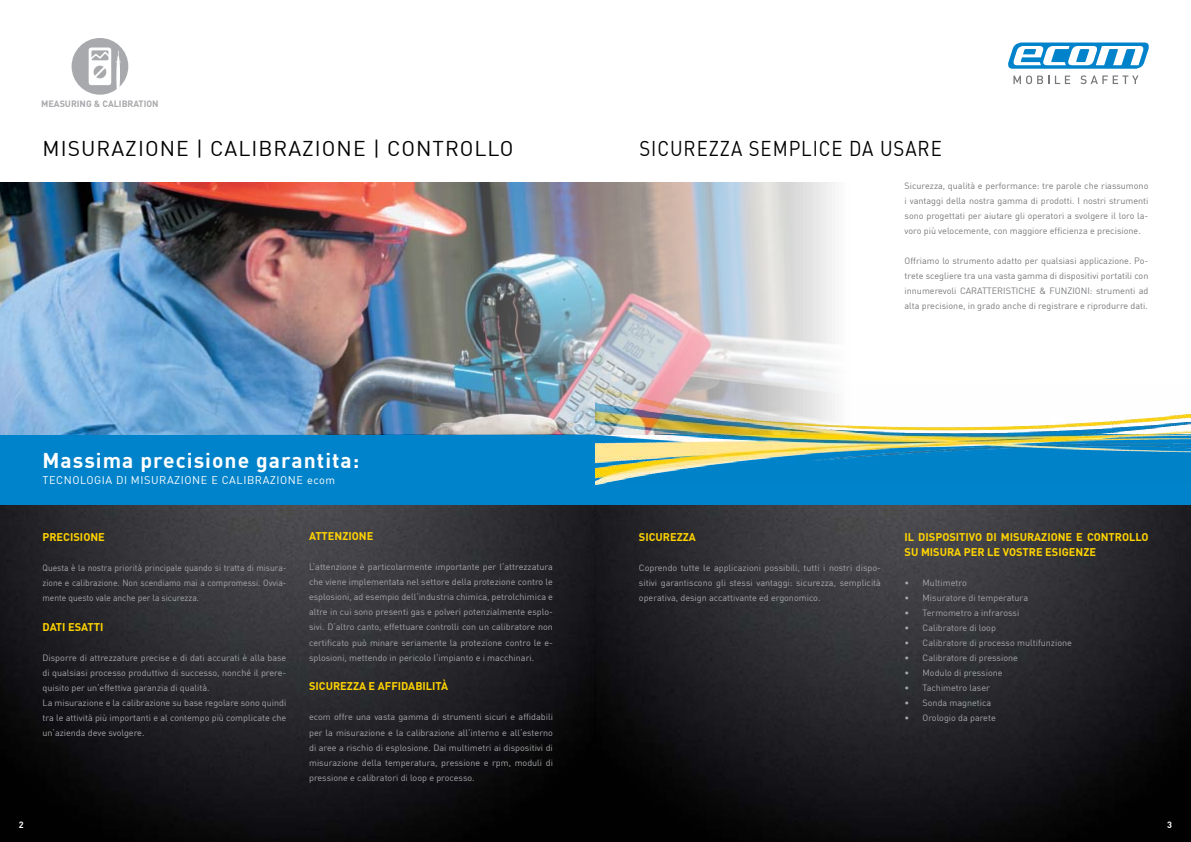
<style>
.page{position:relative;width:1191px;height:842px;background:#fff}
.page>*{position:absolute;margin:0;border:0;box-sizing:border-box;transform-origin:0 0}
.t1{font:21px "Ecom DIN Offc";letter-spacing:.05em;color:#000}
.t2{font:700 21px "DIN Offc";letter-spacing:.05em;color:#fff}
.t3{font:21px "Ecom DIN Offc";letter-spacing:.05em;color:#000;scale:.88 1}
.t4{font:700 11px/15px "DIN Offc";color:#ffd400}
.t5{font:11px "Ecom DIN Offc";letter-spacing:.05em;color:#fff}
.t6{font:9px/15px "Ecom DIN Offc";color:#a7a9ac;text-align:justify}
.t7{font:9px/15px "Ecom DIN Offc";color:#77787b;text-align:justify}
.t8{font:9px/15px "Ecom DIN Offc";color:#a7a9ac;text-align:justify;scale:.94 1}
.t9{font:700 9px "DIN Offc";color:#a7a9ac}
.t10{font:700 9px "DIN Offc";color:#fff}
</style>
<div class="page">
<img style="left:595px;top:504px;width:596px;height:338px">
<svg style="left:0;top:504px;width:595px;height:338px;background:#212125"></svg>
<svg style="left:1013px;top:76px;width:57px;height:8px"></svg>
<svg style="left:1080px;top:75px;width:58px;height:9px"></svg>
<svg style="left:1008px;top:43px;width:140px;height:26px"></svg>
<div style="left:0;top:434px;width:1191px;height:70px;background:#0083ca"></div>
<img style="left:595px;top:413px;width:596px;height:71px">
<img style="left:0;top:182px;width:899px;height:252px">
<div style="left:72px;top:38px;width:56px;height:57px;background:#a7a9ac;border-radius:50%"></div>
<div style="left:88px;top:47px;width:24px;height:39px;background:#fff;border-radius:3px"></div>
<div style="left:88px;top:47px;width:24px;height:39px;border:1px solid #a7a9ac;border-radius:3px"></div>
<svg style="left:88px;top:50px;width:33px;height:42px"></svg>
<p class="t9" style="left:41px;top:98px;width:14px">Measuring</p>
<p class="t9" style="left:94px;top:98px;width:21px">&amp; Calibration</p>
<h1 class="t1" style="left:43px;top:135px;width:472px">MISURAZIONE | CALIBRAZIONE | CONTROLLO</h1>
<h1 class="t3" style="left:639px;top:135px;width:345px">SICUREZZA SEMPLICE DA USARE</h1>
<h1 class="t2" style="left:43px;top:447px;width:318px">Massima precisione garantita:</h1>
<p class="t5" style="left:43px;top:473px;width:294px">TECNOLOGIA DI MISURAZIONE E CALIBRAZIONE ecom</p>
<p class="t4" style="left:43px;top:529px;width:64px">PRECISIONE</p>
<p class="t8" style="left:43px;top:560px;width:261px">Questa è la nostra priorità principale quando si tratta di misura&shy;zione e calibrazione. Non scendiamo mai a compromessi. Ovvia&shy;mente questo vale anche per la sicurezza.</p>
<p class="t4" style="left:43px;top:619px;width:62px">DATI ESATTI</p>
<p class="t6" style="left:43px;top:650px;width:245px;text-align:left">Disporre di attrezzature precise e di dati accurati è alla base di qualsiasi processo produttivo di successo, nonché il prere&shy;quisito per un‘effettiva garanzia di qualità.<br>La misurazione e la calibrazione su base regolare sono quindi tra le attività più importanti e al contempo più complicate che un‘azienda deve svolgere.</p>
<p class="t4" style="left:309px;top:528px;width:66px">ATTENZIONE</p>
<p class="t6" style="left:309px;top:559px;width:245px">L‘attenzione è particolarmente importante per l‘attrezzatura che viene implementata nel settore della protezione contro le esplosioni, ad esempio dell‘industria chimica, petrolchimica e altre in cui sono presenti gas e polveri potenzialmente esplo&shy;sivi. D‘altro canto, effettuare controlli con un calibratore non certificato può minare seriamente la protezione contro le e&shy;splosioni, mettendo in pericolo l‘impianto e i macchinari.</p>
<p class="t4" style="left:309px;top:678px;width:141px">SICUREZZA E AFFIDABILITÀ</p>
<p class="t6" style="left:309px;top:709px;width:245px">ecom offre una vasta gamma di strumenti sicuri e affidabili per la misurazione e la calibrazione all‘interno e all‘esterno di aree a rischio di esplosione. Dai multimetri ai dispositivi di misurazione della temperatura, pressione e rpm, moduli di pressione e calibratori di loop e processo.</p>
<p class="t7" style="left:904px;top:178px;width:245px">Sicurezza, qualità e performance: tre parole che riassumono i vantaggi della nostra gamma di prodotti. I nostri strumenti sono progettati per aiutare gli operatori a svolgere il loro la&shy;voro più velocemente, con maggiore efficienza e precisione.</p>
<p class="t7" style="left:904px;top:253px;width:245px">Offriamo lo strumento adatto per qualsiasi applicazione. Po&shy;trete scegliere tra una vasta gamma di dispositivi portatili con innumerevoli CARATTERISTICHE &amp; FUNZIONI: strumenti ad alta precisione, in grado anche di registrare e riprodurre dati.</p>
<p class="t4" style="left:639px;top:529px;width:58px">SICUREZZA</p>
<p class="t6" style="left:639px;top:560px;width:243px">Coprendo tutte le applicazioni possibili, tutti i nostri dispo&shy;sitivi garantiscono gli stessi vantaggi: sicurezza, semplicità operativa, design accattivante ed ergonomico.</p>
<p class="t4" style="left:904px;top:529px;width:245px">IL DISPOSITIVO DI MISURAZIONE E CONTROLLO<br>SU MISURA PER LE VOSTRE ESIGENZE</p>
<p class="t6" style="left:904px;top:575px;width:64px">• Multimetro</p>
<p class="t6" style="left:904px;top:590px;width:125px">• Misuratore di temperatura</p>
<p class="t6" style="left:904px;top:605px;width:116px">• Termometro a infrarossi</p>
<p class="t6" style="left:904px;top:620px;width:93px">• Calibratore di loop</p>
<p class="t6" style="left:904px;top:635px;width:169px">• Calibratore di processo multifunzione</p>
<p class="t6" style="left:904px;top:650px;width:115px">• Calibratore di pressione</p>
<p class="t6" style="left:904px;top:665px;width:100px">• Modulo di pressione</p>
<p class="t6" style="left:904px;top:680px;width:87px">• Tachimetro laser</p>
<p class="t6" style="left:904px;top:695px;width:88px">• Sonda magnetica</p>
<p class="t6" style="left:904px;top:710px;width:93px">• Orologio da parete</p>
<p class="t10" style="left:19px;top:819px;width:6px">2</p>
<p class="t10" style="left:1167px;top:819px;width:6px">3</p>
</div>
